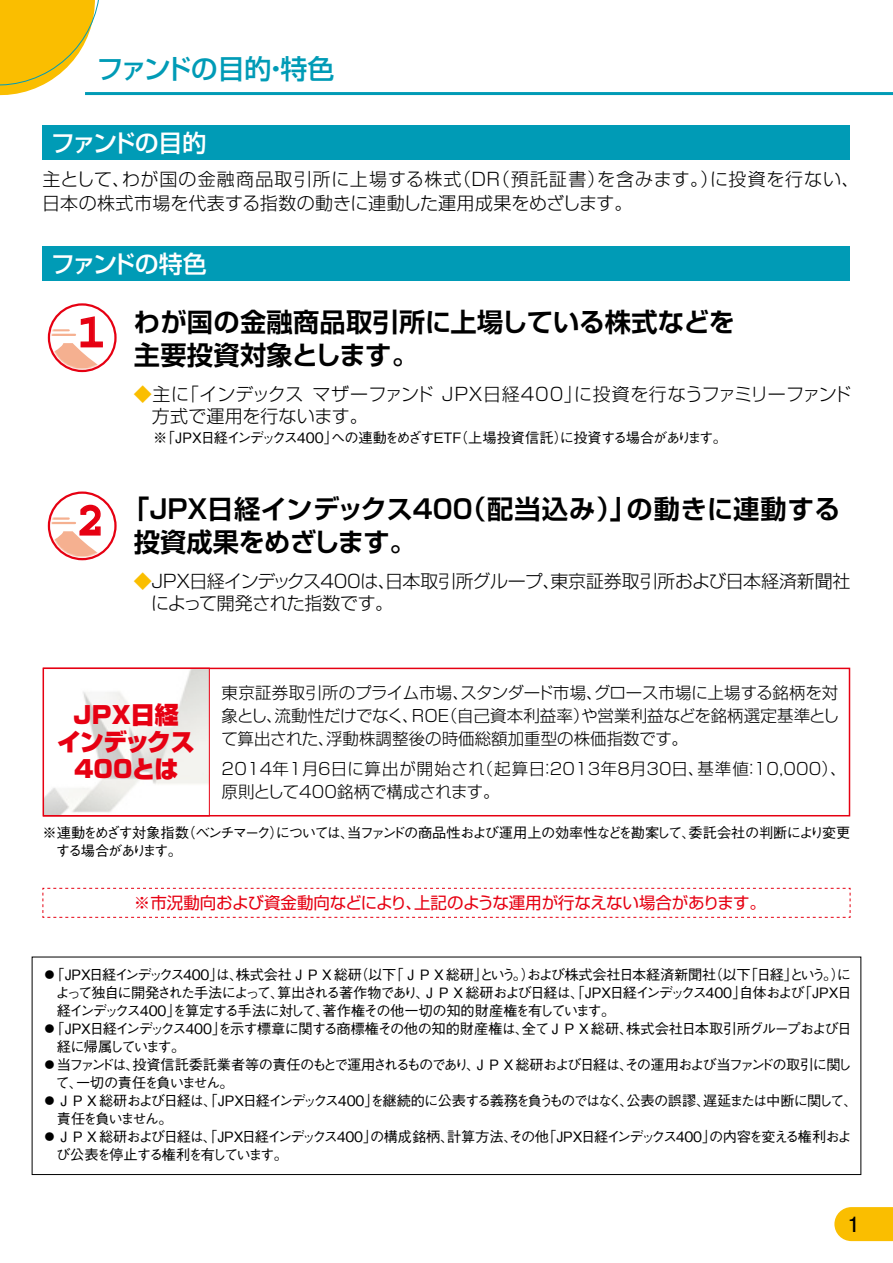
<style>
.page{position:relative;width:893px;height:1263px;background:#fff}
.page>*{position:absolute;margin:0;border:0;box-sizing:border-box;transform-origin:0 0}
.t1{font:700 48px "Courier Std";color:#e60012}
.t2{font:500 27px "Shin Go Pr 5";letter-spacing:-.035em;color:#009bb6}
.t3{font:700 26.25px/33px "Shin Go Pr 5 De";color:#000}
.t4{font:900 24px/27px "Shin Go Pr 5";letter-spacing:-.02em;color:#e60012;text-align:center}
.t5{font:500 24px "Shin Go Pr 5";letter-spacing:-.075em;color:#fff}
.t6{font:700 21px "Futo Go B101 Pr 5";color:#000}
.t7{font:300 18px/22.5px "Shin Go Pr 5";letter-spacing:-.005em;color:#000}
.t8{font:300 18px/24px "Shin Go Pr 5";letter-spacing:.025em;color:#000}
.t9{font:300 16.5px/23.2px "Shin Go Pr 5";color:#000;text-align:justify}
.t10{font:16.5px "Shin Go Pr 5";letter-spacing:-.01em;color:#e60012}
.t11{font:500 14.25px/18px "Gothic BBB Pr 5";letter-spacing:-.085em;color:#000}
.t12{font:500 14.25px "Gothic BBB Pr 5";letter-spacing:-.02em;color:#000}
.t13{font:500 14.25px "Gothic BBB Pr 5";letter-spacing:-.06em;color:#000}
.t14{font:500 14.25px "Gothic BBB Pr 5";letter-spacing:-.12em;color:#000}
.t15{font:500 14.25px "Gothic BBB Pr 5";letter-spacing:-.14em;color:#000}
.t16{font:500 14.25px "Gothic BBB Pr 5";letter-spacing:-.145em;color:#000}
.s1{color:#fabe00}
</style>
<div class="page">
<hr style="left:85px;top:92px;width:808px;height:3px;background:#009bb6">
<svg style="left:0;top:0;width:115px;height:96px"></svg>
<svg style="left:834px;top:1207px;width:59px;height:34px;background:#fac212"></svg>
<div style="left:43px;top:668px;width:807px;height:148px;background:#fff;border:2px solid #e60012"></div>
<svg style="left:43px;top:668px;width:167px;height:148px"></svg>
<div style="left:32px;top:957px;width:829px;height:218px;border:1px solid #000"></div>
<div style="left:43px;top:125px;width:807px;height:34px;background:#009bb6"></div>
<div style="left:43px;top:247px;width:807px;height:34px;background:#009bb6"></div>
<svg style="left:42px;top:887px;width:809px;height:31px"></svg>
<div style="left:48px;top:303px;width:69px;height:69px;border:2px solid #e60012;border-radius:50%"></div>
<svg style="left:49px;top:315px;width:66px;height:56px"></svg>
<div style="left:48px;top:491px;width:69px;height:69px;border:2px solid #e60012;border-radius:50%"></div>
<svg style="left:49px;top:504px;width:66px;height:55px"></svg>
<img style="left:44px;top:669px;width:164px;height:146px">
<h2 class="t2" style="left:96px;top:47px;width:240px">ファンドの目的・特色</h2>
<h3 class="t5" style="left:51px;top:123px;width:157px">ファンドの目的</h3>
<p class="t8" style="left:42px;top:165px;width:819px">主として、わが国の金融商品取引所に上場する株式（DR（預託証書）を含みます。）に投資を行ない、日本の株式市場を代表する指数の動きに連動した運用成果をめざします。</p>
<h3 class="t5" style="left:51px;top:244px;width:157px">ファンドの特色</h3>
<h1 class="t1" style="left:77px;top:306px;width:30px">1</h1>
<h1 class="t1" style="left:77px;top:494px;width:30px">2</h1>
<h3 class="t3" style="left:134px;top:303px;width:602px">わが国の金融商品取引所に上場している株式などを主要投資対象とします。</h3>
<p class="t7" style="left:152px;top:381px;width:701px;text-indent:-18px"><span class="s1">◆</span>主に「インデックス マザーファンド JPX日経400」に投資を行なうファミリーファンド方式で運用を行ないます。</p>
<p class="t11" style="left:153px;top:427px;width:575px">※「JPX日経インデックス400」への連動をめざすＥＴＦ（上場投資信託）に投資する場合があります。</p>
<h3 class="t3" style="left:134px;top:490px;width:708px;text-indent:-11px">「JPX日経インデックス400（配当込み）」の動きに連動する投資成果をめざします。</h3>
<p class="t7" style="left:151px;top:568px;width:701px;text-indent:-17px"><span class="s1">◆</span>JPX日経インデックス400は、日本取引所グループ、東京証券取引所および日本経済新聞社によって開発された指数です。</p>
<h3 class="t4" style="left:57px;top:700px;width:139px">JPX日経<br>インデックス<br>400とは</h3>
<p class="t9" style="left:221px;top:679px;width:619px">東京証券取引所のプライム市場、スタンダード市場、グロース市場に上場する銘柄を対象とし、流動性だけでなく、ROE（自己資本利益率）や営業利益などを銘柄選定基準として算出された、浮動株調整後の時価総額加重型の株価指数です。</p>
<p class="t9" style="left:222px;top:755px;width:626px">2014年1月6日に算出が開始され（起算日：2013年8月30日、基準値：10,000）、原則として400銘柄で構成されます。</p>
<p class="t11" style="left:56px;top:822px;width:796px;text-indent:-13px">※連動をめざす対象指数（ベンチマーク）については、当ファンドの商品性および運用上の効率性などを勘案して、委託会社の判断により変更する場合があります。</p>
<p class="t10" style="left:134px;top:889px;width:634px">※市況動向および資金動向などにより、上記のような運用が行なえない場合があります。</p>
<p class="t12" style="left:43px;top:963px;width:810px">⃝「JPX日経インデックス400」は、株式会社ＪＰＸ総研（以下「ＪＰＸ総研」という。）および株式会社日本経済新聞社（以下「日経」という。）に</p>
<p class="t11" style="left:55px;top:982px;width:798px">よって独自に開発された手法によって、算出される著作物であり、ＪＰＸ総研および日経は、「JPX日経インデックス400」自体および「JPX日</p>
<p class="t11" style="left:57px;top:1000px;width:560px">経インデックス400」を算定する手法に対して、著作権その他一切の知的財産権を有しています。</p>
<p class="t13" style="left:43px;top:1017px;width:811px">⃝「JPX日経インデックス400」を示す標章に関する商標権その他の知的財産権は、全てＪＰＸ総研、株式会社日本取引所グループおよび日</p>
<p class="t15" style="left:57px;top:1035px;width:130px">経に帰属しています。</p>
<p class="t11" style="left:43px;top:1054px;width:811px">⃝当ファンドは、投資信託委託業者等の責任のもとで運用されるものであり、ＪＰＸ総研および日経は、その運用および当ファンドの取引に関し</p>
<p class="t11" style="left:56px;top:1072px;width:180px">て、一切の責任を負いません。</p>
<p class="t11" style="left:43px;top:1090px;width:816px">⃝ＪＰＸ総研および日経は、「JPX日経インデックス400」を継続的に公表する義務を負うものではなく、公表の誤謬、遅延または中断に関して、</p>
<p class="t16" style="left:57px;top:1107px;width:117px">責任を負いません。</p>
<p class="t11" style="left:43px;top:1126px;width:811px">⃝ＪＰＸ総研および日経は、「JPX日経インデックス400」の構成銘柄、計算方法、その他「JPX日経インデックス400」の内容を変える権利およ</p>
<p class="t14" style="left:56px;top:1143px;width:233px">び公表を停止する権利を有しています。</p>
<h3 class="t6" style="left:848px;top:1207px;width:13px">1</h3>
</div>
